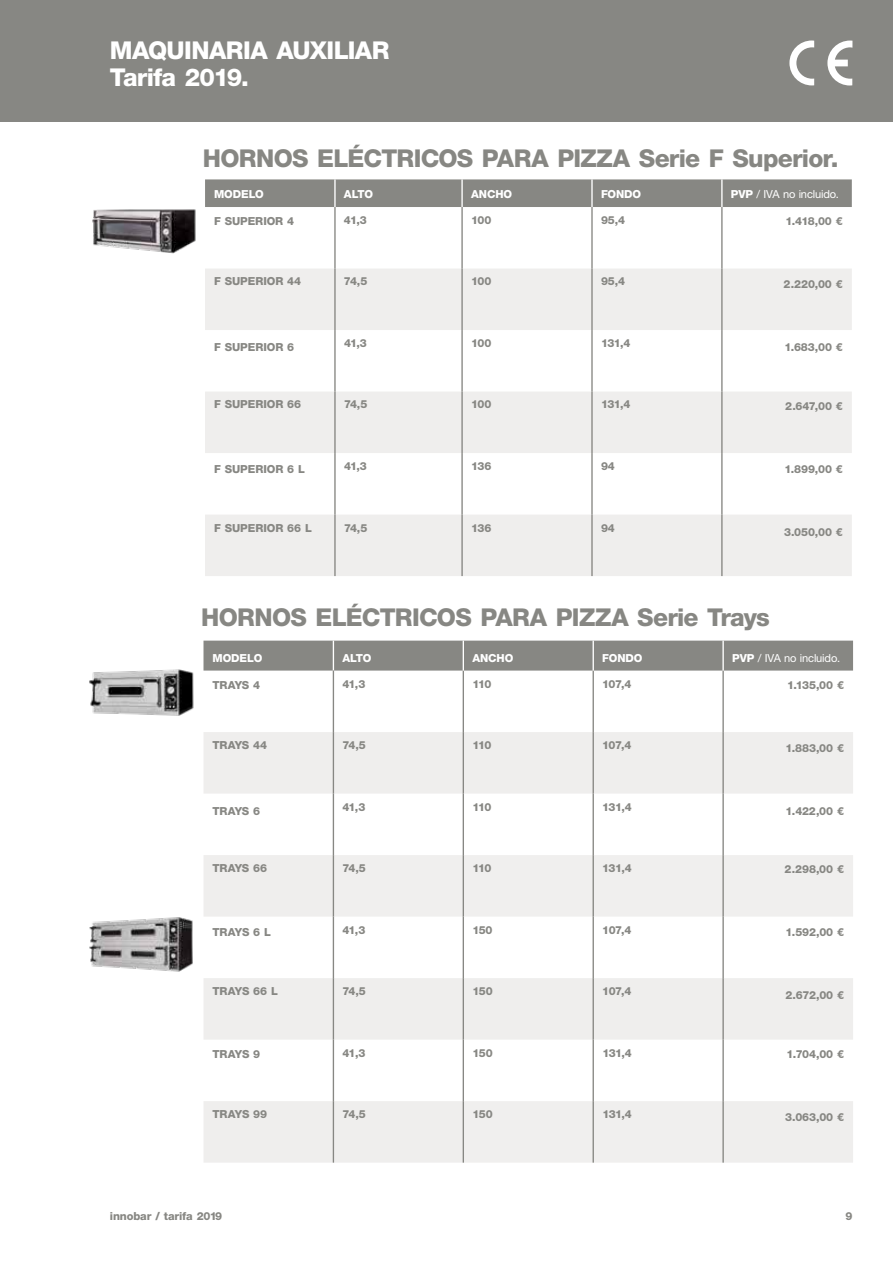
<style>
.page{position:relative;width:893px;height:1263px;background:#fff}
.page>*{position:absolute;margin:0;border:0;box-sizing:border-box;transform-origin:0 0}
.t1{font:800 24.6px "Helvetica Neue LT Std";letter-spacing:-.03em;color:#878783}
.t2{font:800 24.6px/27px "Helvetica Neue LT Std";letter-spacing:-.03em;color:#fff}
.t3{font:800 11.1px "Helvetica Neue LT Std";letter-spacing:-.01em;color:#878783}
.t4{font:800 11.1px "Helvetica Neue LT Std";letter-spacing:-.005em;color:#fff}
.t5{font:11.1px "Helvetica Neue LT Std";letter-spacing:-.015em;color:#fff}
.s1{font-weight:800}
</style>
<div class="page">
<div style="left:0;top:0;width:893px;height:122px;background:#878783"></div>
<svg style="left:827px;top:41px;width:25px;height:44px"></svg>
<svg style="left:789px;top:41px;width:25px;height:44px"></svg>
<div style="left:203px;top:641px;width:650px;height:29px;background:#878783"></div>
<svg style="left:204px;top:732px;width:649px;height:431px;fill:#efeeed"></svg>
<svg style="left:334px;top:855px;width:519px;height:308px;fill:#f0efee"></svg>
<hr style="left:333px;top:641px;width:1px;height:30px;background:#fff">
<hr style="left:463px;top:671px;width:1px;height:61px;background:#878783">
<hr style="left:333px;top:732px;width:1px;height:62px;background:#878783">
<hr style="left:463px;top:732px;width:1px;height:62px;background:#878783">
<hr style="left:463px;top:794px;width:1px;height:61px;background:#878783">
<hr style="left:333px;top:855px;width:1px;height:62px;background:#878783">
<hr style="left:463px;top:855px;width:1px;height:62px;background:#878783">
<hr style="left:463px;top:917px;width:1px;height:61px;background:#878783">
<hr style="left:333px;top:978px;width:1px;height:62px;background:#878783">
<hr style="left:463px;top:978px;width:1px;height:62px;background:#878783">
<hr style="left:463px;top:1040px;width:1px;height:61px;background:#878783">
<hr style="left:333px;top:1101px;width:1px;height:62px;background:#878783">
<hr style="left:463px;top:1101px;width:1px;height:62px;background:#878783">
<hr style="left:593px;top:671px;width:1px;height:61px;background:#878783">
<hr style="left:593px;top:732px;width:1px;height:62px;background:#878783">
<hr style="left:593px;top:794px;width:1px;height:61px;background:#878783">
<hr style="left:593px;top:855px;width:1px;height:62px;background:#878783">
<hr style="left:593px;top:917px;width:1px;height:61px;background:#878783">
<hr style="left:593px;top:978px;width:1px;height:62px;background:#878783">
<hr style="left:593px;top:1040px;width:1px;height:61px;background:#878783">
<hr style="left:593px;top:1101px;width:1px;height:62px;background:#878783">
<hr style="left:722px;top:671px;width:2px;height:61px;background:#878783">
<hr style="left:722px;top:732px;width:2px;height:62px;background:#878783">
<hr style="left:722px;top:794px;width:2px;height:61px;background:#878783">
<hr style="left:722px;top:855px;width:2px;height:62px;background:#878783">
<hr style="left:722px;top:917px;width:2px;height:61px;background:#878783">
<hr style="left:722px;top:978px;width:2px;height:62px;background:#878783">
<hr style="left:722px;top:1040px;width:2px;height:61px;background:#878783">
<hr style="left:722px;top:1101px;width:2px;height:62px;background:#878783">
<hr style="left:333px;top:671px;width:1px;height:61px;background:#878783">
<hr style="left:333px;top:794px;width:1px;height:61px;background:#878783">
<hr style="left:333px;top:917px;width:1px;height:61px;background:#878783">
<hr style="left:333px;top:1040px;width:1px;height:61px;background:#878783">
<hr style="left:463px;top:641px;width:1px;height:30px;background:#fff">
<hr style="left:593px;top:641px;width:1px;height:30px;background:#fff">
<hr style="left:722px;top:641px;width:2px;height:30px;background:#fff">
<div style="left:205px;top:179px;width:647px;height:28px;background:#878783"></div>
<svg style="left:205px;top:269px;width:647px;height:307px;fill:#efeeed"></svg>
<hr style="left:334px;top:179px;width:2px;height:28px;background:#fff">
<hr style="left:461px;top:207px;width:2px;height:62px;background:#878783">
<hr style="left:334px;top:269px;width:2px;height:61px;background:#878783">
<hr style="left:461px;top:269px;width:2px;height:61px;background:#878783">
<hr style="left:461px;top:330px;width:2px;height:62px;background:#878783">
<hr style="left:334px;top:392px;width:2px;height:61px;background:#878783">
<hr style="left:461px;top:392px;width:2px;height:61px;background:#878783">
<hr style="left:461px;top:453px;width:2px;height:62px;background:#878783">
<hr style="left:334px;top:515px;width:2px;height:61px;background:#878783">
<hr style="left:461px;top:515px;width:2px;height:61px;background:#878783">
<hr style="left:591px;top:207px;width:2px;height:62px;background:#878783">
<hr style="left:591px;top:269px;width:2px;height:61px;background:#878783">
<hr style="left:591px;top:330px;width:2px;height:62px;background:#878783">
<hr style="left:591px;top:392px;width:2px;height:61px;background:#878783">
<hr style="left:591px;top:453px;width:2px;height:62px;background:#878783">
<hr style="left:591px;top:515px;width:2px;height:61px;background:#878783">
<hr style="left:721px;top:207px;width:2px;height:62px;background:#878783">
<hr style="left:721px;top:269px;width:2px;height:61px;background:#878783">
<hr style="left:721px;top:330px;width:2px;height:62px;background:#878783">
<hr style="left:721px;top:392px;width:2px;height:61px;background:#878783">
<hr style="left:721px;top:453px;width:2px;height:62px;background:#878783">
<hr style="left:721px;top:515px;width:2px;height:61px;background:#878783">
<hr style="left:334px;top:207px;width:2px;height:62px;background:#878783">
<hr style="left:334px;top:330px;width:2px;height:62px;background:#878783">
<hr style="left:334px;top:453px;width:2px;height:62px;background:#878783">
<hr style="left:461px;top:179px;width:2px;height:28px;background:#fff">
<hr style="left:591px;top:179px;width:2px;height:28px;background:#fff">
<hr style="left:721px;top:179px;width:2px;height:28px;background:#fff">
<img style="left:92px;top:209px;width:104px;height:45px">
<img style="left:89px;top:669px;width:105px;height:47px">
<img style="left:89px;top:917px;width:104px;height:55px">
<h1 class="t2" style="left:110px;top:36px;width:281px">MAQUINARIA AUXILIAR<br>Tarifa 2019.</h1>
<h1 class="t1" style="left:203px;top:143px;width:637px">HORNOS ELÉCTRICOS PARA PIZZA Serie F Superior.</h1>
<p class="t4" style="left:214px;top:187px;width:51px">MODELO</p>
<p class="t4" style="left:344px;top:187px;width:31px">ALTO</p>
<p class="t4" style="left:471px;top:187px;width:43px">ANCHO</p>
<p class="t4" style="left:601px;top:187px;width:42px">FONDO</p>
<p class="t5" style="left:731px;top:187px;width:109px"><span class="s1">PVP</span> / IVA no incluido.</p>
<p class="t3" style="left:214px;top:214px;width:82px">F SUPERIOR 4</p>
<p class="t3" style="left:344px;top:213px;width:24px">41,3</p>
<p class="t3" style="left:471px;top:213px;width:22px">100</p>
<p class="t3" style="left:601px;top:213px;width:26px">95,4</p>
<p class="t3" style="left:785px;top:214px;width:59px">1.418,00 €</p>
<p class="t3" style="left:214px;top:275px;width:89px">F SUPERIOR 44</p>
<p class="t3" style="left:344px;top:275px;width:25px">74,5</p>
<p class="t3" style="left:471px;top:275px;width:22px">100</p>
<p class="t3" style="left:601px;top:275px;width:26px">95,4</p>
<p class="t3" style="left:784px;top:277px;width:61px">2.220,00 €</p>
<p class="t3" style="left:214px;top:340px;width:82px">F SUPERIOR 6</p>
<p class="t3" style="left:344px;top:336px;width:24px">41,3</p>
<p class="t3" style="left:471px;top:336px;width:22px">100</p>
<p class="t3" style="left:601px;top:336px;width:31px">131,4</p>
<p class="t3" style="left:784px;top:340px;width:60px">1.683,00 €</p>
<p class="t3" style="left:214px;top:398px;width:89px">F SUPERIOR 66</p>
<p class="t3" style="left:344px;top:398px;width:25px">74,5</p>
<p class="t3" style="left:471px;top:398px;width:22px">100</p>
<p class="t3" style="left:601px;top:398px;width:31px">131,4</p>
<p class="t3" style="left:785px;top:399px;width:59px">2.647,00 €</p>
<p class="t3" style="left:214px;top:462px;width:92px">F SUPERIOR 6 L</p>
<p class="t3" style="left:344px;top:459px;width:24px">41,3</p>
<p class="t3" style="left:471px;top:459px;width:22px">136</p>
<p class="t3" style="left:601px;top:459px;width:15px">94</p>
<p class="t3" style="left:784px;top:462px;width:60px">1.899,00 €</p>
<p class="t3" style="left:214px;top:521px;width:99px">F SUPERIOR 66 L</p>
<p class="t3" style="left:344px;top:521px;width:25px">74,5</p>
<p class="t3" style="left:471px;top:521px;width:22px">136</p>
<p class="t3" style="left:601px;top:521px;width:15px">94</p>
<p class="t3" style="left:784px;top:525px;width:60px">3.050,00 €</p>
<h1 class="t1" style="left:201px;top:602px;width:570px">HORNOS ELÉCTRICOS PARA PIZZA Serie Trays</h1>
<p class="t4" style="left:212px;top:651px;width:51px">MODELO</p>
<p class="t4" style="left:342px;top:651px;width:31px">ALTO</p>
<p class="t4" style="left:472px;top:651px;width:43px">ANCHO</p>
<p class="t4" style="left:602px;top:651px;width:42px">FONDO</p>
<p class="t5" style="left:732px;top:651px;width:109px"><span class="s1">PVP</span> / IVA no incluido.</p>
<p class="t3" style="left:212px;top:678px;width:49px">TRAYS 4</p>
<p class="t3" style="left:342px;top:677px;width:24px">41,3</p>
<p class="t3" style="left:472px;top:677px;width:21px">110</p>
<p class="t3" style="left:602px;top:677px;width:31px">107,4</p>
<p class="t3" style="left:787px;top:678px;width:58px">1.135,00 €</p>
<p class="t3" style="left:213px;top:738px;width:56px">TRAYS 44</p>
<p class="t3" style="left:342px;top:738px;width:25px">74,5</p>
<p class="t3" style="left:472px;top:738px;width:21px">110</p>
<p class="t3" style="left:602px;top:738px;width:31px">107,4</p>
<p class="t3" style="left:785px;top:741px;width:60px">1.883,00 €</p>
<p class="t3" style="left:213px;top:804px;width:49px">TRAYS 6</p>
<p class="t3" style="left:342px;top:800px;width:24px">41,3</p>
<p class="t3" style="left:472px;top:800px;width:21px">110</p>
<p class="t3" style="left:602px;top:800px;width:31px">131,4</p>
<p class="t3" style="left:785px;top:804px;width:60px">1.422,00 €</p>
<p class="t3" style="left:213px;top:861px;width:56px">TRAYS 66</p>
<p class="t3" style="left:342px;top:861px;width:25px">74,5</p>
<p class="t3" style="left:472px;top:861px;width:21px">110</p>
<p class="t3" style="left:602px;top:861px;width:31px">131,4</p>
<p class="t3" style="left:785px;top:862px;width:61px">2.298,00 €</p>
<p class="t3" style="left:213px;top:925px;width:60px">TRAYS 6 L</p>
<p class="t3" style="left:342px;top:923px;width:24px">41,3</p>
<p class="t3" style="left:472px;top:923px;width:22px">150</p>
<p class="t3" style="left:602px;top:923px;width:31px">107,4</p>
<p class="t3" style="left:785px;top:925px;width:60px">1.592,00 €</p>
<p class="t3" style="left:213px;top:984px;width:67px">TRAYS 66 L</p>
<p class="t3" style="left:342px;top:984px;width:25px">74,5</p>
<p class="t3" style="left:472px;top:984px;width:22px">150</p>
<p class="t3" style="left:602px;top:984px;width:31px">107,4</p>
<p class="t3" style="left:785px;top:988px;width:60px">2.672,00 €</p>
<p class="t3" style="left:213px;top:1047px;width:49px">TRAYS 9</p>
<p class="t3" style="left:342px;top:1046px;width:24px">41,3</p>
<p class="t3" style="left:472px;top:1046px;width:22px">150</p>
<p class="t3" style="left:602px;top:1046px;width:31px">131,4</p>
<p class="t3" style="left:786px;top:1047px;width:59px">1.704,00 €</p>
<p class="t3" style="left:213px;top:1107px;width:56px">TRAYS 99</p>
<p class="t3" style="left:342px;top:1107px;width:25px">74,5</p>
<p class="t3" style="left:472px;top:1107px;width:22px">150</p>
<p class="t3" style="left:602px;top:1107px;width:31px">131,4</p>
<p class="t3" style="left:785px;top:1110px;width:60px">3.063,00 €</p>
<p class="t3" style="left:110px;top:1209px;width:114px">innobar / tarifa 2019</p>
<p class="t3" style="left:845px;top:1209px;width:8px">9</p>
</div>
